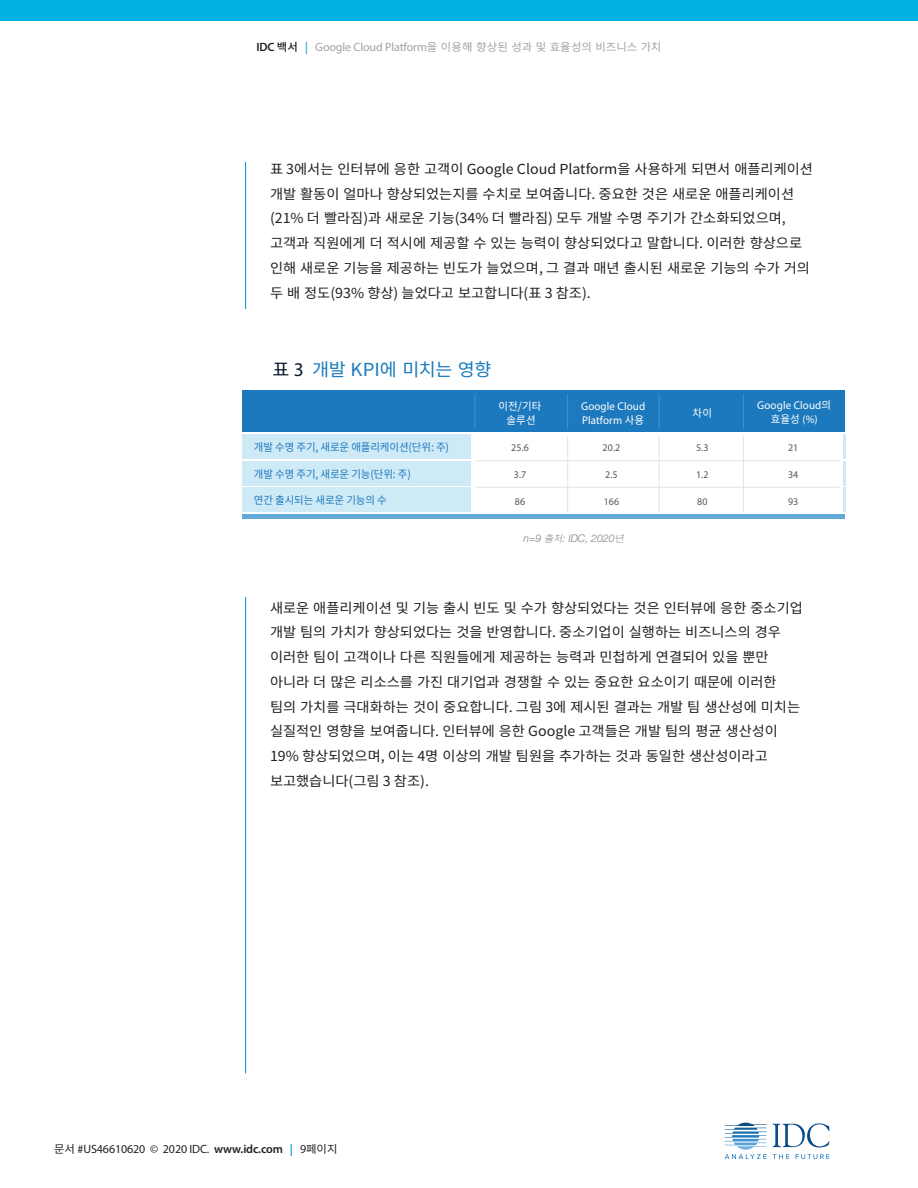
<style>
.page{position:relative;width:918px;height:1188px;background:#fff}
.page>*{position:absolute;margin:0;border:0;box-sizing:border-box;transform-origin:0 0}
.t1{font:18px "Noto Sans KR";letter-spacing:-.015em;color:#197abd}
.t2{font:13.8px/24.8px "Noto Sans KR";color:#231f20}
.t3{font:12px "Myriad Pro";letter-spacing:-.01em;color:#231f20}
.t4{font:11.25px/13.4px "Myriad Pro";letter-spacing:.01em;color:#fff}
.t5{font:11.1px "Noto Sans KR";color:#a1a3a6}
.t6{font:10.8px "Noto Sans KR";letter-spacing:-.01em;color:#1d79bd}
.t7{font:10.8px/13.4px "Noto Sans KR";letter-spacing:.01em;color:#fff;text-align:center}
.t8{font:italic 300 10.5px "Helvetica Neue";color:#7c7e81}
.t9{font:10.2px "Myriad Pro";letter-spacing:.01em;color:#565656}
.s1{font-family:"Myriad Pro";font-weight:600;font-size:12px;color:#231f20}
.s2{font-weight:500;color:#231f20}
.s3{font-family:"Myriad Pro";font-size:12px;color:#0092d3}
.s4{font-family:"Myriad Pro";font-size:12px}
.s5{color:#09182d}
.s6{font-family:"Myriad Pro";font-size:19.5px;color:#09182d}
.s7{font-family:"Noto Sans KR";font-size:10.8px}
.s8{font-family:"Noto Sans KR";font-size:9.6px}
.s9{font-family:"Myriad Pro";font-size:11.25px}
.s10{font-family:"Noto Sans KR";font-size:11.1px}
.s11{font-weight:600}
.s12{font-weight:600;color:#0092d3}
</style>
<div class="page">
<hr style="left:245px;top:162px;width:1px;height:911px;background:#0092d3">
<div style="left:0;top:0;width:918px;height:21px;background:#00b3e3"></div>
<svg style="left:773px;top:1123px;width:57px;height:24px"></svg>
<svg style="left:773px;top:1154px;width:16px;height:5px"></svg>
<svg style="left:796px;top:1154px;width:33px;height:5px"></svg>
<svg style="left:725px;top:1123px;width:42px;height:36px"></svg>
<div style="left:226px;top:309px;width:31px;height:288px;background:#fff"></div>
<div style="left:242px;top:391px;width:603px;height:41px;background:#1d79bd"></div>
<hr style="left:242px;top:515px;width:603px;height:4px;background:#61aad7">
<div style="left:242px;top:435px;width:229px;height:24px;background:#cfeaf7"></div>
<div style="left:242px;top:461px;width:229px;height:25px;background:#cfeaf7"></div>
<div style="left:242px;top:488px;width:229px;height:24px;background:#cfeaf7"></div>
<hr style="left:475px;top:460px;width:365px;height:1px;background:#e2e3e2">
<hr style="left:475px;top:487px;width:365px;height:1px;background:#e2e3e2">
<hr style="left:567px;top:436px;width:1px;height:76px;background:#e2e3e2">
<hr style="left:843px;top:435px;width:3px;height:24px;background:#cfeaf7">
<hr style="left:843px;top:461px;width:3px;height:25px;background:#cfeaf7">
<hr style="left:843px;top:487px;width:3px;height:25px;background:#cfeaf7">
<hr style="left:567px;top:394px;width:1px;height:35px;background:#3599d4">
<hr style="left:474px;top:394px;width:1px;height:35px;background:#3599d4">
<hr style="left:659px;top:394px;width:1px;height:35px;background:#3599d4">
<hr style="left:743px;top:394px;width:1px;height:35px;background:#3599d4">
<hr style="left:659px;top:436px;width:1px;height:76px;background:#e2e3e2">
<hr style="left:743px;top:436px;width:1px;height:76px;background:#e2e3e2">
<p class="t5" style="left:257px;top:40px;width:406px"><span class="s1">IDC</span> <span class="s2">백서</span> <span class="s3">|</span> <span class="s4">Google Cloud Platform</span>을 이용해 향상된 성과 및 효율성의 비즈니스 가치</p>
<p class="t2" style="left:270px;top:157px;width:545px">표 3에서는 인터뷰에 응한 고객이 Google Cloud Platform을 사용하게 되면서 애플리케이션 개발 활동이 얼마나 향상되었는지를 수치로 보여줍니다. 중요한 것은 새로운 애플리케이션 (21% 더 빨라짐)과 새로운 기능(34% 더 빨라짐) 모두 개발 수명 주기가 간소화되었으며, 고객과 직원에게 더 적시에 제공할 수 있는 능력이 향상되었다고 말합니다. 이러한 향상으로 인해 새로운 기능을 제공하는 빈도가 늘었으며, 그 결과 매년 출시된 새로운 기능의 수가 거의 두 배 정도(93% 향상) 늘었다고 보고합니다(표 3 참조).</p>
<h1 class="t1" style="left:272px;top:359px;width:221px"><span class="s5">표</span> <span class="s6">3</span> 개발 KPI에 미치는 영향</h1>
<p class="t6" style="left:254px;top:441px;width:197px">개발 수명 주기, 새로운 애플리케이션(단위: 주)</p>
<p class="t6" style="left:254px;top:468px;width:159px">개발 수명 주기, 새로운 기능(단위: 주)</p>
<p class="t6" style="left:254px;top:494px;width:134px">연간 출시되는 새로운 기능의 수</p>
<p class="t7" style="left:498px;top:400px;width:45px">이전/기타 솔루션</p>
<p class="t7" style="left:693px;top:407px;width:21px">차이</p>
<p class="t9" style="left:511px;top:442px;width:19px">25.6</p>
<p class="t9" style="left:696px;top:442px;width:14px">5.3</p>
<p class="t9" style="left:514px;top:468px;width:14px">3.7</p>
<p class="t9" style="left:696px;top:468px;width:14px">1.2</p>
<p class="t9" style="left:515px;top:495px;width:12px">86</p>
<p class="t9" style="left:697px;top:495px;width:12px">80</p>
<p class="t4" style="left:581px;top:400px;width:66px">Google Cloud<br>Platform <span class="s7">사용</span></p>
<p class="t9" style="left:603px;top:442px;width:19px">20.2</p>
<p class="t9" style="left:605px;top:468px;width:14px">2.5</p>
<p class="t9" style="left:604px;top:495px;width:17px">166</p>
<p class="t8" style="left:524px;top:532px;width:108px">n=9 <span class="s8">출처</span>: IDC, 2020<span class="s8">년</span></p>
<p class="t4" style="left:757px;top:399px;width:75px">Google Cloud<span class="s7">의</span></p>
<p class="t7" style="left:771px;top:412px;width:48px">효율성 <span class="s9">(%)</span></p>
<p class="t9" style="left:788px;top:442px;width:12px">21</p>
<p class="t9" style="left:788px;top:468px;width:12px">34</p>
<p class="t9" style="left:788px;top:495px;width:12px">93</p>
<p class="t2" style="left:270px;top:596px;width:534px">새로운 애플리케이션 및 기능 출시 빈도 및 수가 향상되었다는 것은 인터뷰에 응한 중소기업 개발 팀의 가치가 향상되었다는 것을 반영합니다. 중소기업이 실행하는 비즈니스의 경우 이러한 팀이 고객이나 다른 직원들에게 제공하는 능력과 민첩하게 연결되어 있을 뿐만 아니라 더 많은 리소스를 가진 대기업과 경쟁할 수 있는 중요한 요소이기 때문에 이러한 팀의 가치를 극대화하는 것이 중요합니다. 그림 3에 제시된 결과는 개발 팀 생산성에 미치는 실질적인 영향을 보여줍니다. 인터뷰에 응한 Google 고객들은 개발 팀의 평균 생산성이 19% 향상되었으며, 이는 4명 이상의 개발 팀원을 추가하는 것과 동일한 생산성이라고 보고했습니다(그림 3 참조).</p>
<p class="t3" style="left:54px;top:1142px;width:285px"><span class="s10">문서</span> #US46610620 © 2020 IDC. <span class="s11">www.idc.com</span> <span class="s12">|</span> 9<span class="s10">페이지</span></p>
</div>
